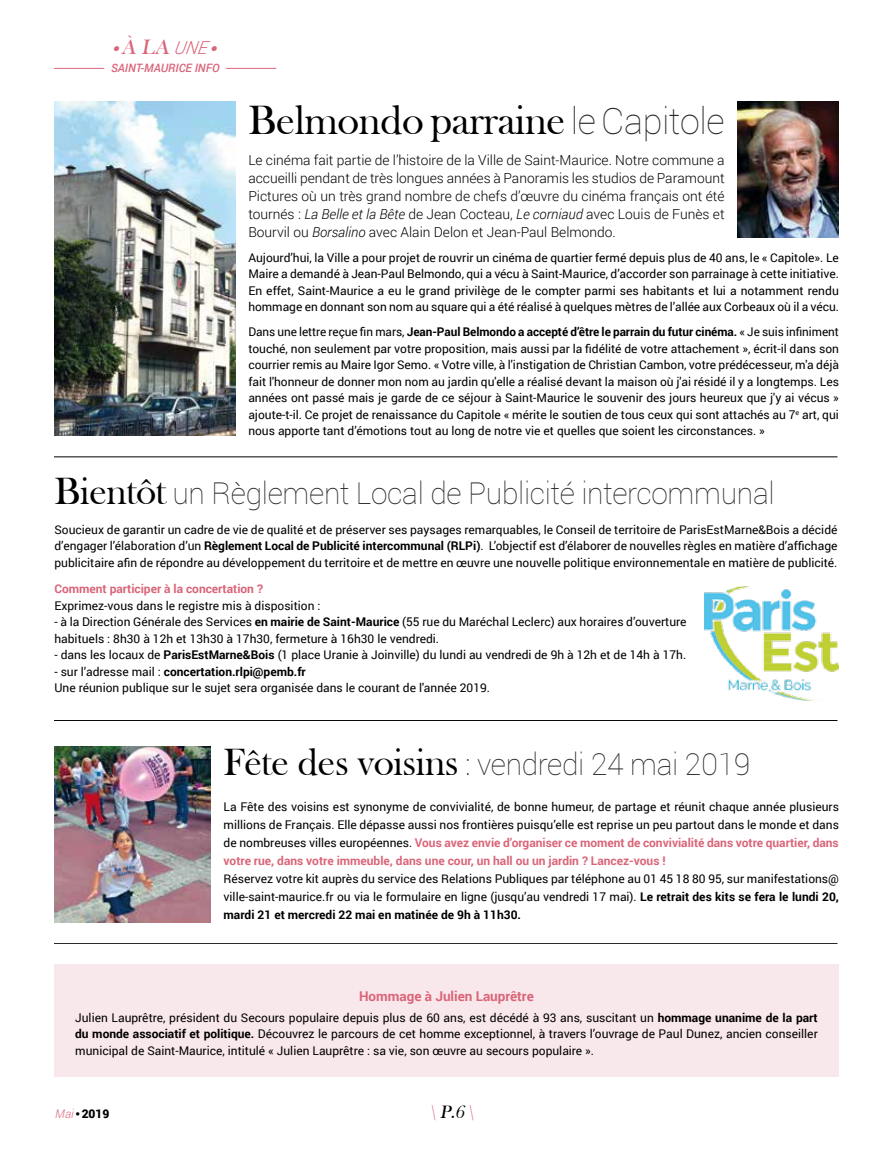
<style>
.page{position:relative;width:893px;height:1149px;background:#fff}
.page>*{position:absolute;margin:0;border:0;box-sizing:border-box;transform-origin:0 0}
.t1{font:42px "Bask Old Face";letter-spacing:-.01em;color:#000}
.t2{font:100 30px "Roboto";letter-spacing:-.01em;color:#282829}
.t3{font:italic 21.3px "Bask Old Face";color:#da6579}
.t4{font:italic 18.45px "Bask Old Face";color:#000}
.t5{font:300 13.8px/18px "Roboto";color:#000;text-align:justify}
.t6{font:700 13.5px "Roboto";color:#da6579}
.t7{font:12px/16.5px "Roboto";color:#000;text-align:justify}
.t8{font:700 12px "Roboto";color:#da6579}
.t9{font:900 12px "Roboto";color:#000}
.t10{font:italic 500 11.55px "Roboto";color:#da6579}
.t11{font:italic 6.9px "Zapf Dingbats ITC";color:#da6579}
.s1{font-family:"Roboto";font-weight:300;font-size:17.85px}
.s2{font-family:"Roboto";font-weight:100;font-size:36px;color:#282829}
.s3{font-style:italic}
.s4{font-weight:700}
.s5{font-family:"Bask Old Face";font-weight:400;font-size:39px;color:#000}
.s6{font-weight:700;color:#da6579}
.s7{font-weight:300;font-style:italic;color:#da6579}
.s8{font-family:"Bask Old Face";font-weight:400}
.s9{color:#da6579}
</style>
<div class="page">
<div style="left:54px;top:964px;width:785px;height:112px;background:#f9e8eb"></div>
<img style="left:54px;top:746px;width:157px;height:175px">
<img style="left:705px;top:586px;width:133px;height:114px">
<hr style="left:54px;top:720px;width:783px;height:1px;background:#000">
<hr style="left:54px;top:943px;width:783px;height:1px;background:#000">
<hr style="left:54px;top:456px;width:783px;height:1px;background:#000">
<hr style="left:54px;top:68px;width:50px;height:1px;background:#da6579">
<hr style="left:226px;top:68px;width:50px;height:1px;background:#da6579">
<img style="left:737px;top:101px;width:102px;height:137px">
<img style="left:54px;top:101px;width:182px;height:334px">
<h3 class="t3" style="left:113px;top:35px;width:95px">● À LA <span class="s1">UNE</span></h3>
<p class="t11" style="left:211px;top:45px;width:8px">●</p>
<p class="t10" style="left:111px;top:60px;width:110px">SAINT-MAURICE INFO</p>
<h1 class="t1" style="left:248px;top:97px;width:478px">Belmondo parraine <span class="s2">le Capitole</span></h1>
<p class="t5" style="left:248px;top:150px;width:478px">Le cinéma fait partie de l’histoire de la Ville de Saint-Maurice. Notre commune a accueilli pendant de très longues années à Panoramis les studios de Paramount Pictures où un très grand nombre de chefs d’œuvre du cinéma français ont été tournés : <span class="s3">La Belle et la Bête</span> de Jean Cocteau, <span class="s3">Le corniaud</span> avec Louis de Funès et Bourvil ou <span class="s3">Borsalino</span> avec Alain Delon et Jean-Paul Belmondo.</p>
<p class="t7" style="left:248px;top:248px;width:592px">Aujourd’hui, la Ville a pour projet de rouvrir un cinéma de quartier fermé depuis plus de 40 ans, le « Capitole». Le Maire a demandé à Jean-Paul Belmondo, qui a vécu à Saint-Maurice, d’accorder son parrainage à cette initiative.<br>En effet, Saint-Maurice a eu le grand privilège de le compter parmi ses habitants et lui a notamment rendu hommage en donnant son nom au square qui a été réalisé à quelques mètres de l’allée aux Corbeaux où il a vécu.</p>
<p class="t7" style="left:248px;top:323px;width:592px">Dans une lettre reçue fin mars, <span class="s4">Jean-Paul Belmondo a accepté d’être le parrain du futur cinéma.</span> « Je suis infiniment touché, non seulement par votre proposition, mais aussi par la fidélité de votre attachement », écrit-il dans son courrier remis au Maire Igor Semo. « Votre ville, à l'instigation de Christian Cambon, votre prédécesseur, m'a déjà fait l'honneur de donner mon nom au jardin qu'elle a réalisé devant la maison où j'ai résidé il y a longtemps. Les années ont passé mais je garde de ce séjour à Saint-Maurice le souvenir des jours heureux que j'y ai vécus » ajoute-t-il. Ce projet de renaissance du Capitole « mérite le soutien de tous ceux qui sont attachés au 7<sup>e</sup> art, qui nous apporte tant d’émotions tout au long de notre vie et quelles que soient les circonstances. »</p>
<h2 class="t2" style="left:54px;top:473px;width:722px"><span class="s5">Bientôt</span> un Règlement Local de Publicité intercommunal</h2>
<p class="t7" style="left:54px;top:520px;width:785px">Soucieux de garantir un cadre de vie de qualité et de préserver ses paysages remarquables, le Conseil de territoire de ParisEstMarne&amp;Bois a décidé d’engager l’élaboration d’un <span class="s4">Règlement Local de Publicité intercommunal (RLPi)</span>. L’objectif est d’élaborer de nouvelles règles en matière d’affichage publicitaire afin de répondre au développement du territoire et de mettre en œuvre une nouvelle politique environnementale en matière de publicité.</p>
<p class="t8" style="left:54px;top:580px;width:210px">Comment participer à la concertation ?</p>
<p class="t7" style="left:54px;top:596px;width:268px">Exprimez-vous dans le registre mis à disposition :</p>
<p class="t7" style="left:54px;top:613px;width:634px">- à la Direction Générale des Services <span class="s4">en mairie de Saint-Maurice</span> (55 rue du Maréchal Leclerc) aux horaires d’ouverture habituels : 8h30 à 12h et 13h30 à 17h30, fermeture à 16h30 le vendredi.</p>
<p class="t7" style="left:54px;top:646px;width:633px">- dans les locaux de <span class="s4">ParisEstMarne&amp;Bois</span> (1 place Uranie à Joinville) du lundi au vendredi de 9h à 12h et de 14h à 17h.</p>
<p class="t7" style="left:54px;top:662px;width:437px">- sur l’adresse mail : <span class="s4">concertation.rlpi@pemb.fr<br></span>Une réunion publique sur le sujet sera organisée dans le courant de l'année 2019.</p>
<h2 class="t2" style="left:224px;top:743px;width:528px"><span class="s5">Fête des voisins</span> : vendredi 24 mai 2019</h2>
<p class="t7" style="left:224px;top:796px;width:617px;line-height:18px">La Fête des voisins est synonyme de convivialité, de bonne humeur, de partage et réunit chaque année plusieurs millions de Français. Elle dépasse aussi nos frontières puisqu’elle est reprise un peu partout dans le monde et dans de nombreuses villes européennes. <span class="s6">Vous avez envie d’organiser ce moment de convivialité dans votre quartier, dans votre rue, dans votre immeuble, dans une cour, un hall ou un jardin ? Lancez-vous !</span></p>
<p class="t7" style="left:224px;top:868px;width:617px;line-height:18px">Réservez votre kit auprès du service des Relations Publiques par téléphone au 01 45 18 80 95, sur manifestations@ ville-saint-maurice.fr ou via le formulaire en ligne (jusqu’au vendredi 17 mai). <span class="s4">Le retrait des kits se fera le lundi 20, mardi 21 et mercredi 22 mai en matinée de 9h à 11h30.</span></p>
<p class="t6" style="left:359px;top:986px;width:176px">Hommage à Julien Lauprêtre</p>
<p class="t7" style="left:75px;top:1008px;width:744px">Julien Lauprêtre, président du Secours populaire depuis plus de 60 ans, est décédé à 93 ans, suscitant un <span class="s4">hommage unanime de la part du monde associatif et politique.</span> Découvrez le parcours de cet homme exceptionnel, à travers l’ouvrage de Paul Dunez, ancien conseiller municipal de Saint-Maurice, intitulé « Julien Lauprêtre : sa vie, son œuvre au secours populaire ».</p>
<p class="t9" style="left:55px;top:1104px;width:56px"><span class="s7">Mai</span><span class="s8">•</span>2019</p>
<h3 class="t4" style="left:430px;top:1101px;width:45px"><span class="s9">\</span> P.6<span class="s9">\</span></h3>
</div>
